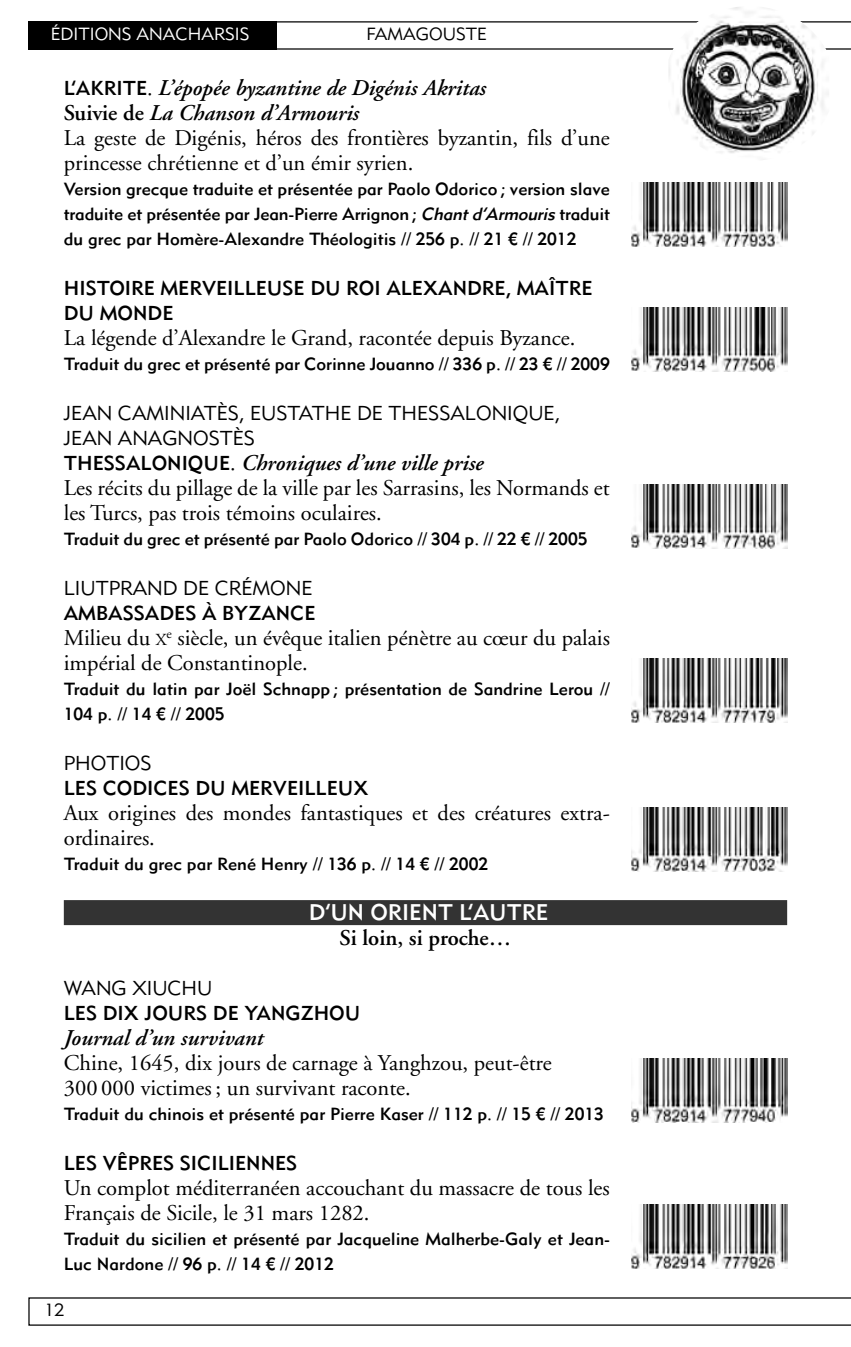
<style>
.page{position:relative;width:851px;height:1347px;background:#fff}
.page>*{position:absolute;margin:0;border:0;box-sizing:border-box;transform-origin:0 0}
.t1{font:22.5px/25px "Adobe Garamond";color:#000}
.t2{font:italic 600 22.5px "Adobe Garamond";color:#000}
.t3{font:22.5px "Metro Medium LT Two";color:#fff}
.t4{font:600 22.5px "Adobe Garamond";color:#000}
.t5{font:20px/25px "Metro Medium LT Two";color:#000}
.t6{font:20px/25px "Metro Lite LT Two";color:#000}
.t7{font:17.5px/25px "Metro Medium LT Two";color:#000}
.t8{font:17.5px "Metro Lite LT Two";color:#fff}
.t9{font:17.5px "Metro Lite LT Two";color:#000}
.s1{font-family:"Metro Medium LT Two";font-size:20px}
.s2{font-weight:600;font-style:italic}
.s3{font-weight:600}
.s4{font-style:italic}
.s5{font-size:17px}
</style>
<div class="page">
<svg style="left:276px;top:21px;width:574px;height:29px"></svg>
<div style="left:64px;top:900px;width:723px;height:25px;background:#333"></div>
<svg style="left:28px;top:1297px;width:822px;height:28px"></svg>
<div style="left:28px;top:21px;width:248px;height:29px;background:#000"></div>
<img style="left:631px;top:183px;width:156px;height:64px">
<img style="left:631px;top:307px;width:156px;height:64px">
<img style="left:631px;top:484px;width:156px;height:64px">
<img style="left:631px;top:659px;width:156px;height:63px">
<img style="left:631px;top:807px;width:156px;height:64px">
<img style="left:631px;top:1058px;width:156px;height:64px">
<img style="left:631px;top:1204px;width:156px;height:64px">
<img style="left:668px;top:7px;width:161px;height:153px">
<p class="t8" style="left:51px;top:23px;width:200px">ÉDITIONS ANACHARSIS</p>
<p class="t9" style="left:366px;top:23px;width:122px">FAMAGOUSTE</p>
<p class="t1" style="left:64px;top:77px;width:547px"><span class="s1">l’akrite.</span> <span class="s2">L’épopée byzantine de Digénis Akritas<br></span><span class="s3">Suivie de</span> <span class="s2">La Chanson d’Armouris<br></span>La geste de Digénis, héros des frontières byzantin, fils d’une princesse chrétienne et d’un émir syrien.</p>
<p class="t7" style="left:64px;top:176px;width:547px;text-align:justify">Version grecque traduite et présentée par paolo odorico ; version slave traduite et présentée par Jean-pierre arrignon ; <span class="s4">Chantd’Armouris</span>traduit du grec par homère-alexandre théologitis // 256 p. // 21 € // 2012</p>
<p class="t5" style="left:64px;top:275px;width:530px">histoire merVeilleuse du roi alexandre, maître du monde</p>
<p class="t1" style="left:64px;top:327px;width:513px">La légende d’Alexandre le Grand, racontée depuis Byzance.</p>
<p class="t7" style="left:64px;top:351px;width:547px">traduit du grec et présenté par corinne Jouanno // 336 p. // 23 € // 2009</p>
<p class="t6" style="left:64px;top:400px;width:498px">JEAN CAMINIATÈS, EUSTATHE DE THESSALONIQUE,<br>JEAN ANAGNOSTÈS</p>
<p class="t1" style="left:64px;top:452px;width:547px"><span class="s1">thessalonique.</span> <span class="s2">Chroniques d’une ville prise<br></span>Les récits du pillage de la ville par les Sarrasins, les Normands et les Turcs, pas trois témoins oculaires.</p>
<p class="t7" style="left:64px;top:526px;width:525px">traduit du grec et présenté par paolo odorico // 304 p. // 22 € // 2005</p>
<p class="t6" style="left:64px;top:575px;width:250px">LIUTPRAND DE CRÉMONE</p>
<p class="t5" style="left:64px;top:600px;width:253px">ambassades à byZance</p>
<p class="t1" style="left:64px;top:627px;width:547px">Milieu du <span class="s5">X</span><sup>e</sup> siècle, un évêque italien pénètre au cœur du palais impérial de Constantinople.</p>
<p class="t7" style="left:64px;top:676px;width:547px">traduit du latin par Joël schnapp ; présentation de sandrine lerou //<br>104 p. // 14 € // 2005</p>
<p class="t6" style="left:64px;top:750px;width:89px">PHOTIOS</p>
<p class="t5" style="left:64px;top:775px;width:306px">les codices du merVeilleux</p>
<p class="t1" style="left:64px;top:802px;width:547px">Aux origines des mondes fantastiques et des créatures extra - ordinaires.</p>
<p class="t7" style="left:64px;top:851px;width:426px">traduit du grec par rené henry // 136 p. // 14 € // 2002</p>
<p class="t3" style="left:309px;top:898px;width:241px">d’un orient l’autre</p>
<p class="t4" style="left:339px;top:929px;width:173px">Si loin, si proche…</p>
<p class="t6" style="left:64px;top:975px;width:150px">WANG XIUCHU</p>
<p class="t5" style="left:64px;top:1000px;width:298px">les dix Jours de yangZhou</p>
<p class="t2" style="left:64px;top:1029px;width:201px">Journal d’un survivant</p>
<p class="t1" style="left:64px;top:1052px;width:489px">Chine, 1645, dix jours de carnage à Yanghzou, peut-être<br>300 000 victimes ; un survivant raconte.</p>
<p class="t7" style="left:64px;top:1101px;width:541px">traduit du chinois et présenté par pierre kaser // 112 p. // 15 € // 2013</p>
<p class="t5" style="left:64px;top:1150px;width:235px">les Vêpres siciliennes</p>
<p class="t1" style="left:64px;top:1177px;width:547px">Un complot méditerranéen accouchant du massacre de tous les<br>Français de Sicile, le 31 mars 1282.</p>
<p class="t7" style="left:64px;top:1226px;width:547px">traduit du sicilien et présenté par Jacqueline malherbe-galy et Jean&shy;luc nardone // 96 p. // 14 € // 2012</p>
<p class="t9" style="left:45px;top:1299px;width:21px">12</p>
</div>
